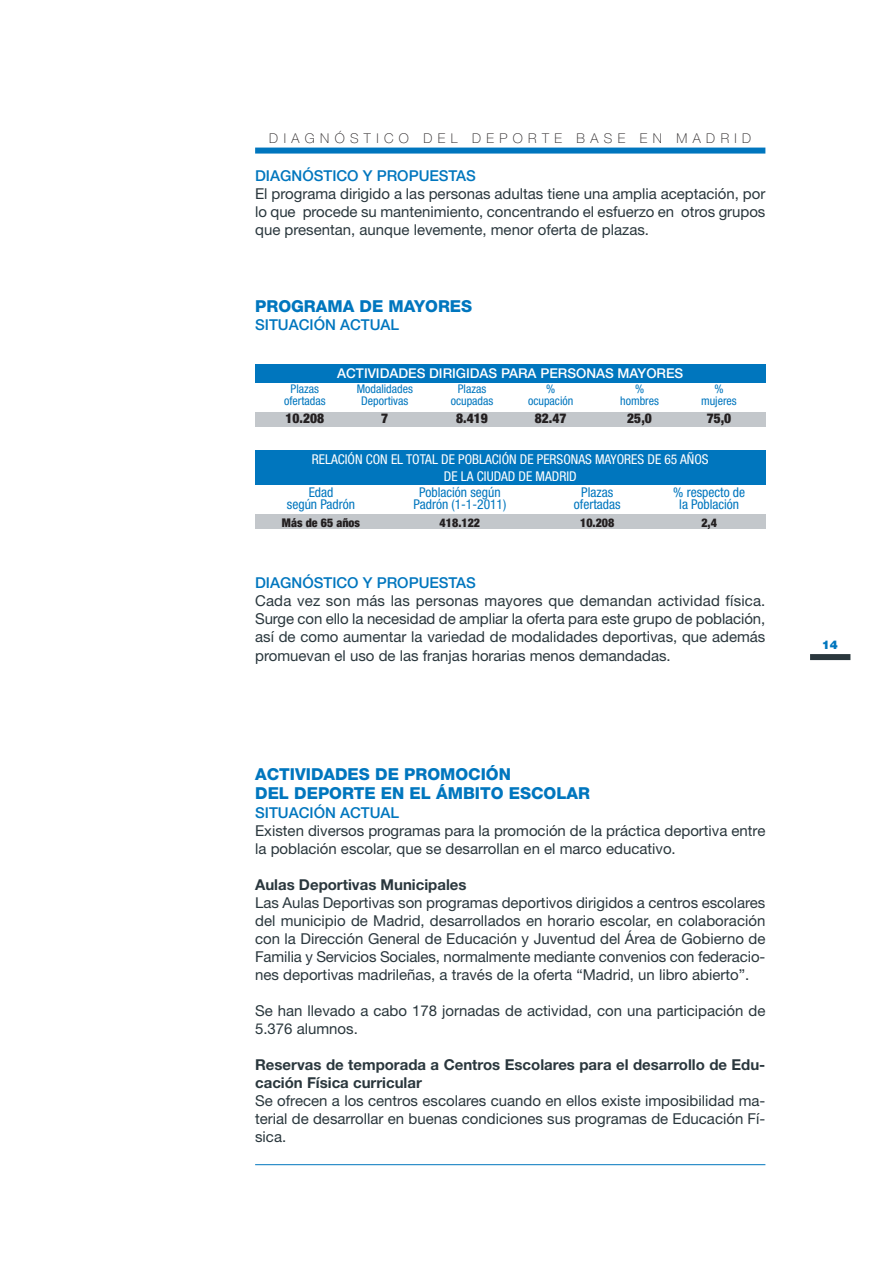
<style>
.page{position:relative;width:893px;height:1263px;background:#fff}
.page>*{position:absolute;margin:0;border:0;box-sizing:border-box;transform-origin:0 0}
.t1{font:800 16.5px/19.8px "Helvetica Neue";color:#0076be}
.t2{font:15px/18px "Helvetica Neue";color:#2a373d;text-align:justify}
.t3{font:700 15px/18px "Helvetica Neue";color:#2a373d}
.t4{font:500 15px "Helvetica Neue";color:#0076be}
.t5{font:condensed 13.5px "Helvetica Neue";color:#0076be}
.t6{font:condensed 13.5px/16.2px "Helvetica Neue";color:#fff;text-align:center}
.t7{font:500 13.5px "Helvetica Neue";color:#fff}
.t8{font:100 13.5px "Helvetica Neue";letter-spacing:.4em;color:#231f20}
.t9{font:900 condensed 13.5px "Helvetica Neue";color:#231f20}
.t10{font:condensed 12px "Helvetica Neue";color:#0076be}
.t11{font:900 condensed 12px "Helvetica Neue";color:#231f20}
.t12{font:900 12px "Helvetica Neue";color:#0076be}
</style>
<div class="page">
<hr style="left:255px;top:1164px;width:510px;height:1px;background:#0076be">
<div style="left:255px;top:148px;width:510px;height:6px;background:#0076be"></div>
<div style="left:810px;top:654px;width:40px;height:6px;background:#2a373d"></div>
<div style="left:255px;top:412px;width:510px;height:15px;background:#c3c7cb"></div>
<div style="left:255px;top:364px;width:510px;height:19px;background:#0076be"></div>
<div style="left:255px;top:514px;width:510px;height:15px;background:#c3c7cb"></div>
<div style="left:255px;top:450px;width:510px;height:35px;background:#0076be"></div>
<p class="t8" style="left:269px;top:134px;width:483px">DIAGNÓSTICO DEL DEPORTE BASE EN MADRID</p>
<p class="t4" style="left:255px;top:170px;width:222px">DIAGNÓSTICO Y PROPUESTAS</p>
<p class="t2" style="left:255px;top:186px;width:512px">El programa dirigido a las personas adultas tiene una amplia aceptación, por lo que procede su mantenimiento, concentrando el esfuerzo en otros grupos que presentan, aunque levemente, menor oferta de plazas.</p>
<p class="t1" style="left:255px;top:297px;width:219px">PROGRAMA DE MAYORES</p>
<p class="t4" style="left:255px;top:319px;width:146px">SITUACIÓN ACTUAL</p>
<p class="t7" style="left:337px;top:368px;width:348px">ACTIVIDADES DIRIGIDAS PARA PERSONAS MAYORES</p>
<p class="t10" style="left:291px;top:385px;width:30px">Plazas</p>
<p class="t10" style="left:357px;top:385px;width:58px">Modalidades</p>
<p class="t10" style="left:458px;top:385px;width:30px">Plazas</p>
<p class="t10" style="left:546px;top:385px;width:11px">%</p>
<p class="t10" style="left:635px;top:385px;width:11px">%</p>
<p class="t10" style="left:714px;top:385px;width:11px">%</p>
<p class="t10" style="left:284px;top:397px;width:43px">ofertadas</p>
<p class="t10" style="left:361px;top:397px;width:49px">Deportivas</p>
<p class="t10" style="left:451px;top:397px;width:44px">ocupadas</p>
<p class="t10" style="left:528px;top:397px;width:47px">ocupación</p>
<p class="t10" style="left:620px;top:397px;width:40px">hombres</p>
<p class="t10" style="left:701px;top:397px;width:37px">mujeres</p>
<p class="t9" style="left:285px;top:414px;width:40px">10.208</p>
<p class="t9" style="left:381px;top:414px;width:9px">7</p>
<p class="t9" style="left:456px;top:414px;width:33px">8.419</p>
<p class="t9" style="left:535px;top:414px;width:33px">82.47</p>
<p class="t9" style="left:627px;top:414px;width:26px">25,0</p>
<p class="t9" style="left:707px;top:414px;width:26px">75,0</p>
<p class="t6" style="left:312px;top:453px;width:398px">RELACIÓN CON EL TOTAL DE POBLACIÓN DE PERSONAS MAYORES DE 65 AÑOS<br>DE LA CIUDAD DE MADRID</p>
<p class="t5" style="left:309px;top:487px;width:26px">Edad</p>
<p class="t5" style="left:419px;top:487px;width:83px">Población según</p>
<p class="t5" style="left:581px;top:487px;width:33px">Plazas</p>
<p class="t5" style="left:673px;top:487px;width:73px">% respecto de</p>
<p class="t5" style="left:287px;top:499px;width:70px">según Padrón</p>
<p class="t5" style="left:414px;top:499px;width:94px">Padrón (1-1-2011)</p>
<p class="t5" style="left:574px;top:499px;width:48px">ofertadas</p>
<p class="t5" style="left:679px;top:499px;width:61px">la Población</p>
<p class="t11" style="left:282px;top:518px;width:80px">Más de 65 años</p>
<p class="t11" style="left:440px;top:518px;width:42px">418.122</p>
<p class="t11" style="left:580px;top:518px;width:36px">10.208</p>
<p class="t11" style="left:701px;top:518px;width:17px">2,4</p>
<p class="t4" style="left:255px;top:577px;width:222px">DIAGNÓSTICO Y PROPUESTAS</p>
<p class="t2" style="left:255px;top:593px;width:512px">Cada vez son más las personas mayores que demandan actividad física.<br>Surge con ello la necesidad de ampliar la oferta para este grupo de población, así de como aumentar la variedad de modalidades deportivas, que además promuevan el uso de las franjas horarias menos demandadas.</p>
<p class="t1" style="left:255px;top:765px;width:336px">ACTIVIDADES DE PROMOCIÓN<br>DEL DEPORTE EN EL ÁMBITO ESCOLAR</p>
<p class="t4" style="left:255px;top:807px;width:146px">SITUACIÓN ACTUAL</p>
<p class="t2" style="left:255px;top:823px;width:512px">Existen diversos programas para la promoción de la práctica deportiva entre la población escolar, que se desarrollan en el marco educativo.</p>
<p class="t3" style="left:255px;top:877px;width:213px">Aulas Deportivas Municipales</p>
<p class="t2" style="left:255px;top:895px;width:512px">Las Aulas Deportivas son programas deportivos dirigidos a centros escolares del municipio de Madrid, desarrollados en horario escolar, en colaboración con la Dirección General de Educación y Juventud del Área de Gobierno de Familia y Servicios Sociales, normalmente mediante convenios con federacio&shy;nes deportivas madrileñas, a través de la oferta “Madrid, un libro abierto”.</p>
<p class="t2" style="left:255px;top:1003px;width:512px">Se han llevado a cabo 178 jornadas de actividad, con una participación de<br>5.376 alumnos.</p>
<p class="t3" style="left:255px;top:1057px;width:512px">Reservas de temporada a Centros Escolares para el desarrollo de Edu&shy;cación Física curricular</p>
<p class="t2" style="left:255px;top:1093px;width:512px">Se ofrecen a los centros escolares cuando en ellos existe imposibilidad ma&shy;terial de desarrollar en buenas condiciones sus programas de Educación Fí&shy;sica.</p>
<p class="t12" style="left:822px;top:641px;width:18px">14</p>
</div>
